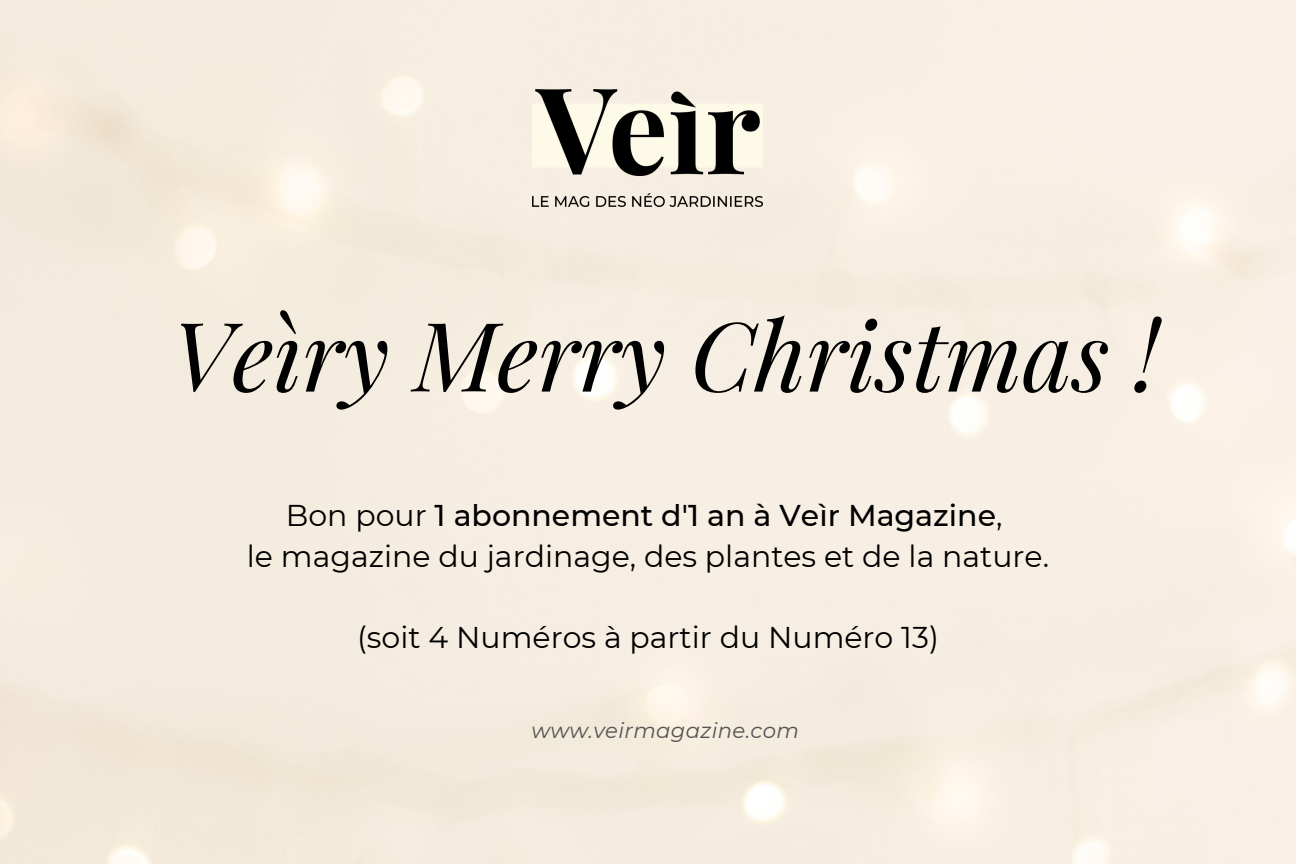
<style>
.page{position:relative;width:1296px;height:864px;background:#fff}
.page>*{position:absolute;margin:0;border:0;box-sizing:border-box;transform-origin:0 0}
.t1{font:italic 96px "Playfair Display";color:#000}
.t2{font:30px/40.5px "Montserrat";color:#000;text-align:center}
.t3{font:italic 21.3px "Montserrat";letter-spacing:.015em;color:#545454}
.s1{font-weight:500}
</style>
<div class="page">
<img style="left:0;top:0;width:1296px;height:864px">
<img style="left:533px;top:89px;width:229px;height:117px">
<h1 class="t1" style="left:172px;top:288px;width:989px">Veìry Merry Christmas !</h1>
<p class="t2" style="left:247px;top:495px;width:804px">Bon pour <span class="s1">1 abonnement d'1 an à Veìr Magazine</span>,<br>le magazine du jardinage, des plantes et de la nature.</p>
<p class="t2" style="left:357px;top:617px;width:583px">(soit 4 Numéros à partir du Numéro 13)</p>
<p class="t3" style="left:531px;top:717px;width:269px">www.veirmagazine.com</p>
</div>
